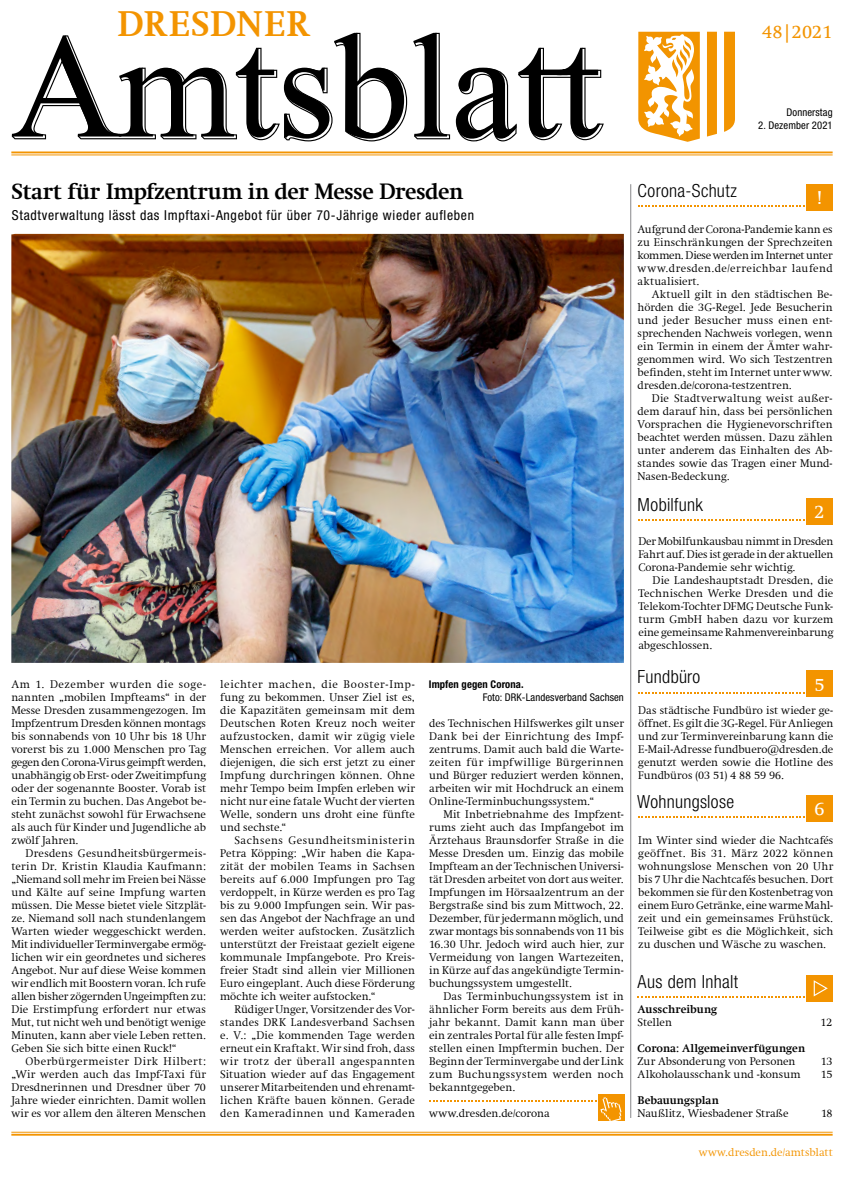
<style>
.page{position:relative;width:844px;height:1180px;background:#fff}
.page>*{position:absolute;margin:0;border:0;box-sizing:border-box;transform-origin:0 0}
.t1{font:700 36.12px "Swift Com";letter-spacing:.01em;color:#f39400}
.Über-3spaltig{font:700 22.5px "Swift Com";letter-spacing:-.025em;color:#000}
.t2{font:18.75px "Swift Com";color:#f39400}
.t3{font:18.75px "Swift Com";color:#fff}
.Inhalt_Neugierigmach{font:300 condensed 18.12px "Helvetica Neue";letter-spacing:.015em;color:#000}
.Unterüber{font:condensed 13.75px "Helvetica Neue";letter-spacing:.05em;color:#000}
.Fliesstext_Einzug{font:300 11.25px/13px "Swift Com";letter-spacing:.005em;color:#000;text-align:justify}
.Fliesstext{font:300 11.25px/13px "Swift Com";letter-spacing:.005em;color:#000;text-align:justify}
.Fliesstext_Inhaltsve{font:300 11.25px "Swift Com";color:#000}
.Fliesstext-2{font:700 11.25px "Swift Com";color:#000}
.t4{font:300 11.25px "Swift Com";letter-spacing:.005em;color:#f39400}
.Bildunterschrift{font:condensed 10.62px "Helvetica Neue";letter-spacing:.01em;color:#000}
.Bildunterschrift-2{font:700 condensed 10.62px "Helvetica Neue";letter-spacing:.01em;color:#000}
</style>
<div class="page">
<hr style="left:11px;top:155px;width:821px;height:1px;background:#f39400">
<hr style="left:11px;top:151px;width:821px;height:2px;background:#f39400">
<svg style="left:12px;top:33px;width:591px;height:108px"></svg>
<hr style="left:11px;top:1132px;width:821px;height:1px;background:#f39400">
<hr style="left:11px;top:1134px;width:821px;height:2px;background:#f39400">
<svg style="left:707px;top:32px;width:9px;height:105px"></svg>
<svg style="left:638px;top:32px;width:61px;height:110px"></svg>
<svg style="left:724px;top:32px;width:10px;height:100px"></svg>
<hr style="left:630px;top:184px;width:1px;height:934px;background:#87888a">
<div style="left:806px;top:795px;width:26px;height:26px;background:#f39400"></div>
<svg style="left:638px;top:816px;width:166px;height:2px"></svg>
<div style="left:806px;top:184px;width:26px;height:27px;background:#f39400"></div>
<svg style="left:638px;top:205px;width:166px;height:2px"></svg>
<div style="left:806px;top:498px;width:26px;height:27px;background:#f39400"></div>
<svg style="left:638px;top:519px;width:166px;height:2px"></svg>
<div style="left:806px;top:975px;width:26px;height:26px;background:#f39400"></div>
<svg style="left:813px;top:980px;width:14px;height:16px"></svg>
<svg style="left:637px;top:996px;width:167px;height:1px"></svg>
<img style="left:11px;top:234px;width:612px;height:429px">
<div style="left:806px;top:671px;width:26px;height:26px;background:#f39400"></div>
<svg style="left:638px;top:692px;width:166px;height:1px"></svg>
<div style="left:598px;top:1095px;width:26px;height:26px;background:#f39400"></div>
<svg style="left:429px;top:1097px;width:192px;height:24px"></svg>
<h1 class="t1" style="left:117px;top:2px;width:194px">DRESDNER</h1>
<h3 class="t2" style="left:762px;top:20px;width:72px">48|2021</h3>
<p class="Bildunterschrift" style="left:786px;top:106px;width:48px">Donnerstag</p>
<p class="Bildunterschrift" style="left:758px;top:119px;width:76px">2. Dezember 2021</p>
<p class="Über-3spaltig" style="left:12px;top:178px;width:453px">Start für Impfzentrum in der Messe Dresden</p>
<p class="Unterüber" style="left:12px;top:208px;width:463px">Stadtverwaltung lässt das Impftaxi-Angebot für über 70-Jährige wieder aufleben</p>
<p class="Fliesstext" style="left:11px;top:677px;width:196px">Am 1. Dezember wurden die soge&shy;nannten „mobilen Impfteams“ in der Messe Dresden zusammengezogen. Im Impfzentrum Dresden können montags bis sonnabends von 10 Uhr bis 18 Uhr vorerst bis zu 1.000 Menschen pro Tag gegen den Corona-Virus geimpft werden, unabhängig ob Erst- oder Zweitimpfung oder der sogenannte Booster. Vorab ist ein Termin zu buchen. Das Angebot be&shy;steht zunächst sowohl für Erwachsene als auch für Kinder und Jugendliche ab zwölf Jahren.</p>
<p class="Fliesstext_Einzug" style="left:11px;top:846px;width:196px;text-indent:14px">Dresdens Gesundheitsbürgermeis&shy;terin Dr. Kristin Klaudia Kaufmann: „Niemand soll mehr im Freien bei Nässe und Kälte auf seine Impfung warten müssen. Die Messe bietet viele Sitzplät&shy;ze. Niemand soll nach stundenlangem Warten wieder weggeschickt werden.<br>Mit individueller Terminvergabe ermög&shy;lichen wir ein geordnetes und sicheres Angebot. Nur auf diese Weise kommen wir endlich mit Boostern voran. Ich rufe allen bisher zögernden Ungeimpften zu:<br>Die Erstimpfung erfordert nur etwas Mut, tut nicht weh und benötigt wenige Minuten, kann aber viele Leben retten.<br>Geben Sie sich bitte einen Ruck!“</p>
<p class="Fliesstext_Einzug" style="left:11px;top:1054px;width:196px;text-indent:14px">Oberbürgermeister Dirk Hilbert: „Wir werden auch das Impf-Taxi für Dresdnerinnen und Dresdner über 70<br>Jahre wieder einrichten. Damit wollen wir es vor allem den älteren Menschen</p>
<p class="Fliesstext_Einzug" style="left:220px;top:677px;width:196px">leichter machen, die Booster-Imp&shy;fung zu bekommen. Unser Ziel ist es, die Kapazitäten gemeinsam mit dem Deutschen Roten Kreuz noch weiter aufzustocken, damit wir zügig viele Menschen erreichen. Vor allem auch diejenigen, die sich erst jetzt zu einer Impfung durchringen können. Ohne mehr Tempo beim Impfen erleben wir nicht nur eine fatale Wucht der vierten Welle, sondern uns droht eine fünfte und sechste.“</p>
<p class="Fliesstext_Einzug" style="left:220px;top:833px;width:196px;text-indent:14px">Sachsens Gesundheitsministerin Petra Köpping: „Wir haben die Kapa&shy;zität der mobilen Teams in Sachsen bereits auf 6.000 Impfungen pro Tag verdoppelt, in Kürze werden es pro Tag bis zu 9.000 Impfungen sein. Wir pas&shy;sen das Angebot der Nachfrage an und werden weiter aufstocken. Zusätzlich unterstützt der Freistaat gezielt eigene kommunale Impfangebote. Pro Kreis&shy;freier Stadt sind allein vier Millionen Euro eingeplant. Auch diese Förderung möchte ich weiter aufstocken.“</p>
<p class="Fliesstext_Einzug" style="left:220px;top:1002px;width:196px;text-indent:14px">Rüdiger Unger, Vorsitzender des Vor&shy;standes DRK Landesverband Sachsen e. V.: „Die kommenden Tage werden erneut ein Kraftakt. Wir sind froh, dass wir trotz der überall angespannten Situation wieder auf das Engagement unserer Mitarbeitenden und ehrenamt&shy;lichen Kräfte bauen können. Gerade den Kameradinnen und Kameraden</p>
<p class="Bildunterschrift-2" style="left:429px;top:677px;width:96px">Impfen gegen Corona.</p>
<p class="Bildunterschrift" style="left:482px;top:691px;width:143px">Foto: DRK-Landesverband Sachsen</p>
<p class="Fliesstext_Einzug" style="left:429px;top:716px;width:196px">des Technischen Hilfswerkes gilt unser Dank bei der Einrichtung des Impf&shy;zentrums. Damit auch bald die Warte&shy;zeiten für impfwillige Bürgerinnen und Bürger reduziert werden können, arbeiten wir mit Hochdruck an einem Online-Terminbuchungssystem.“</p>
<p class="Fliesstext_Einzug" style="left:429px;top:807px;width:196px;text-indent:14px">Mit Inbetriebnahme des Impfzent&shy;rums zieht auch das Impfangebot im Ärztehaus Braunsdorfer Straße in die Messe Dresden um. Einzig das mobile Impfteam an der Technischen Universi&shy;tät Dresden arbeitet von dort aus weiter.<br>Impfungen im Hörsaalzentrum an der Bergstraße sind bis zum Mittwoch, 22.<br>Dezember, für jedermann möglich, und zwar montags bis sonnabends von 11 bis 16.30 Uhr. Jedoch wird auch hier, zur Vermeidung von langen Wartezeiten, in Kürze auf das angekündigte Termin&shy;buchungssystem umgestellt.</p>
<p class="Fliesstext_Einzug" style="left:429px;top:989px;width:196px;text-indent:14px">Das Terminbuchungssystem ist in ähnlicher Form bereits aus dem Früh&shy;jahr bekannt. Damit kann man über ein zentrales Portal für alle festen Impf&shy;stellen einen Impftermin buchen. Der Beginn der Terminvergabe und der Link zum Buchungssystem werden noch bekanntgegeben.</p>
<p class="Fliesstext" style="left:429px;top:1106px;width:122px">www.dresden.de/corona</p>
<p class="Inhalt_Neugierigmach" style="left:637px;top:180px;width:101px">Corona-Schutz</p>
<p class="t3" style="left:816px;top:187px;width:7px">!</p>
<p class="Fliesstext" style="left:637px;top:222px;width:196px">Aufgrund der Corona-Pandemie kann es zu Einschränkungen der Sprechzeiten kommen. Diese werden im Internet unter www.dresden.de/erreichbar laufend aktualisiert.</p>
<p class="Fliesstext_Einzug" style="left:637px;top:287px;width:196px;text-indent:14px">Aktuell gilt in den städtischen Be&shy;hörden die 3G-Regel. Jede Besucherin und jeder Besucher muss einen ent&shy;sprechenden Nachweis vorlegen, wenn ein Termin in einem der Ämter wahr&shy;genommen wird. Wo sich Testzentren befinden, steht im Internet unter www. dresden.de/corona-testzentren.</p>
<p class="Fliesstext_Einzug" style="left:637px;top:391px;width:196px;text-indent:14px">Die Stadtverwaltung weist außer&shy;dem darauf hin, dass bei persönlichen Vorsprachen die Hygienevorschriften beachtet werden müssen. Dazu zählen unter anderem das Einhalten des Ab&shy;standes sowie das Tragen einer Mund-Nasen-Bedeckung.</p>
<p class="Inhalt_Neugierigmach" style="left:637px;top:494px;width:67px">Mobilfunk</p>
<p class="t3" style="left:814px;top:501px;width:12px">2</p>
<p class="Fliesstext" style="left:638px;top:534px;width:196px">Der Mobilfunkausbau nimmt in Dresden Fahrt auf. Dies ist gerade in der aktuellen Corona-Pandemie sehr wichtig.</p>
<p class="Fliesstext_Einzug" style="left:638px;top:573px;width:196px;text-indent:14px">Die Landeshauptstadt Dresden, die Technischen Werke Dresden und die Telekom-Tochter DFMG Deutsche Funk&shy;turm GmbH haben dazu vor kurzem eine gemeinsame Rahmenvereinbarung abgeschlossen.</p>
<p class="Inhalt_Neugierigmach" style="left:637px;top:667px;width:64px">Fundbüro</p>
<p class="t3" style="left:814px;top:673px;width:12px">5</p>
<p class="Fliesstext" style="left:638px;top:703px;width:196px">Das städtische Fundbüro ist wieder ge&shy;öffnet. Es gilt die 3G-Regel. Für Anliegen und zur Terminvereinbarung kann die E-Mail-Adresse fundbuero@dresden.de genutzt werden sowie die Hotline des Fundbüros (03 51) 4 88 59 96.</p>
<p class="Inhalt_Neugierigmach" style="left:637px;top:791px;width:98px">Wohnungslose</p>
<p class="t3" style="left:814px;top:797px;width:12px">6</p>
<p class="Fliesstext" style="left:638px;top:833px;width:196px">Im Winter sind wieder die Nachtcafés geöffnet. Bis 31. März 2022 können wohnungslose Menschen von 20 Uhr bis 7 Uhr die Nachtcafés besuchen. Dort bekommen sie für den Kostenbetrag von einem Euro Getränke, eine warme Mahl&shy;zeit und ein gemeinsames Frühstück.<br>Teilweise gibt es die Möglichkeit, sich zu duschen und Wäsche zu waschen.</p>
<p class="Inhalt_Neugierigmach" style="left:637px;top:971px;width:102px">Aus dem Inhalt</p>
<p class="Fliesstext-2" style="left:637px;top:1002px;width:81px">Ausschreibung</p>
<p class="Fliesstext_Inhaltsve" style="left:637px;top:1015px;width:36px">Stellen</p>
<p class="Fliesstext_Inhaltsve" style="left:820px;top:1015px;width:14px">12</p>
<p class="Fliesstext-2" style="left:637px;top:1041px;width:169px">Corona: Allgemeinverfügungen</p>
<p class="Fliesstext_Inhaltsve" style="left:637px;top:1054px;width:159px">Zur Absonderung von Personen</p>
<p class="Fliesstext_Inhaltsve" style="left:820px;top:1054px;width:13px">13</p>
<p class="Fliesstext_Inhaltsve" style="left:637px;top:1067px;width:164px">Alkoholausschank und -konsum</p>
<p class="Fliesstext_Inhaltsve" style="left:820px;top:1067px;width:13px">15</p>
<p class="Fliesstext-2" style="left:637px;top:1093px;width:83px">Bebauungsplan</p>
<p class="Fliesstext_Inhaltsve" style="left:637px;top:1106px;width:152px">Naußlitz, Wiesbadener Straße</p>
<p class="Fliesstext_Inhaltsve" style="left:820px;top:1106px;width:13px">18</p>
<p class="t4" style="left:698px;top:1145px;width:135px">www.dresden.de/amtsblatt</p>
</div>
